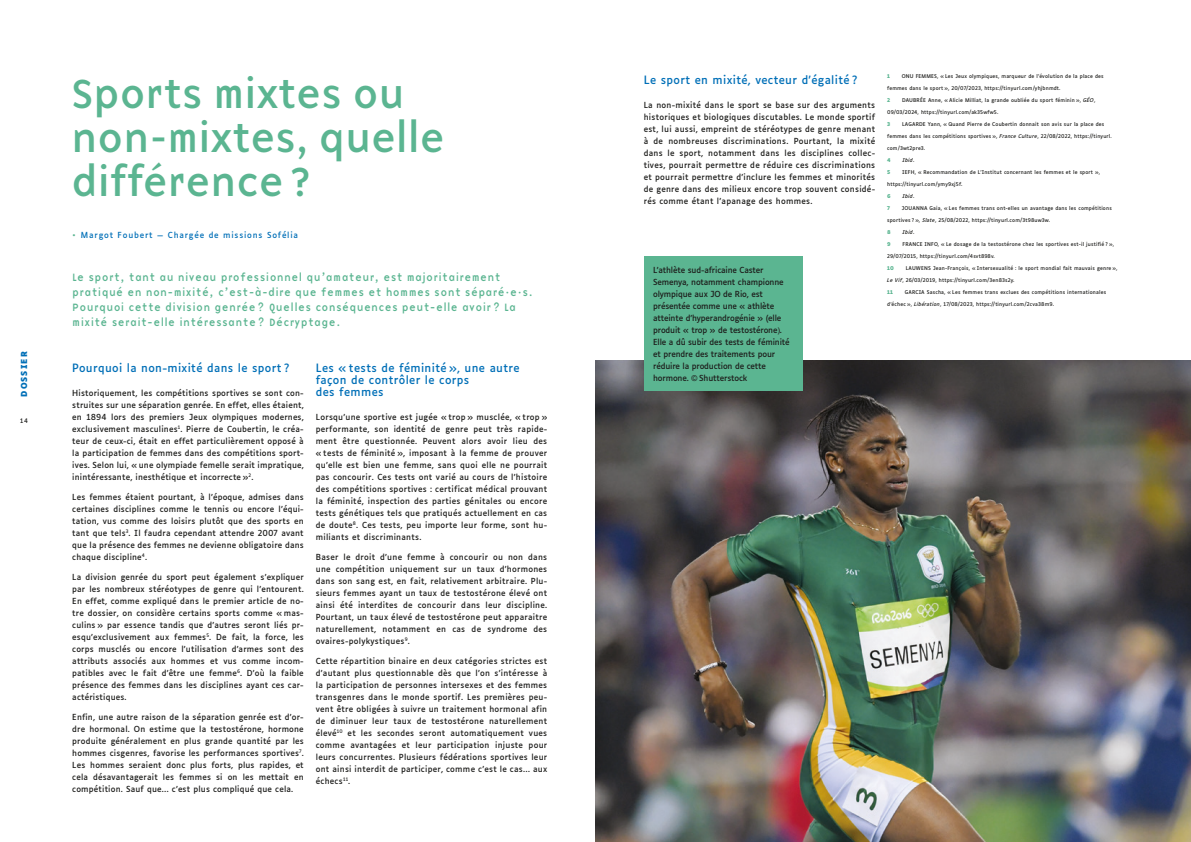
<style>
.page{position:relative;width:1191px;height:842px;background:#fff}
.page>*{position:absolute;margin:0;border:0;box-sizing:border-box;transform-origin:0 0}
.t1{font:42px/44px "Base 900 Sans OT";letter-spacing:.03em;color:#5bb591}
.t2{font:11px/15px "Base 9 Sans OT";letter-spacing:.03em;color:#5bb591;scale:.95 1}
.t3{font:11px/12px "Luciole";letter-spacing:.03em;color:#006fb7}
.t4{font:8px/12px "Luciole";letter-spacing:.02em;color:#1d1d1b;text-align:justify}
.t5{font:8px/12px "Luciole";letter-spacing:-.02em;color:#1d1d1b}
.t6{font:8px "Luciole";letter-spacing:.1em;color:#006fb7}
.t7{font:700 8px "Luciole";letter-spacing:.15em;color:#006fb7}
.t8{font:6px "Luciole";color:#1d1d1b}
.t9{font:5px "Luciole";letter-spacing:.03em;color:#1d1d1b}
.t10{font:italic 5px "Luciole";letter-spacing:.03em;color:#1d1d1b}
.t11{font:700 5px "Luciole";color:#5bb591}
.s1{font-family:"Gotham";color:#5bb591}
.s2{font-family:"Arial"}
.s3{font-style:italic}
.s4{font-style:normal}
</style>
<div class="page">
<img style="left:595px;top:360px;width:596px;height:482px">
<div style="left:643px;top:257px;width:159px;height:134px;background:#5bb591"></div>
<p class="t7" style="left:20px;top:397px;width:47px;rotate:-90deg">DOSSIER</p>
<p class="t8" style="left:20px;top:416px;width:9px">14</p>
<p class="t1" style="left:72px;top:73px;width:373px">Sports mixtes ou non-mixtes, quelle différence ?</p>
<p class="t6" style="left:72px;top:228px;width:227px"><span class="s1">•</span> Margot Foubert — Chargée de missions Sofélia</p>
<p class="t2" style="left:72px;top:270px;width:486px">Le sport, tant au niveau professionnel qu’amateur, est majoritairement pratiqué en non-mixité, c’est-à-dire que femmes et hommes sont séparé·e·s.<br>Pourquoi cette division genrée ? Quelles conséquences peut-elle avoir ? La mixité serait-elle intéressante ? Décryptage.</p>
<p class="t3" style="left:72px;top:361px;width:219px">Pourquoi la non-mixité dans le sport ?</p>
<p class="t4" style="left:72px;top:386px;width:233px">Historiquement, les compétitions sportives se sont con&shy;struites sur une séparation genrée. En effet, elles étaient, en 1894 lors des premiers Jeux olympiques modernes, exclusivement masculines<sup>1</sup>. Pierre de Coubertin, le créa&shy;teur de ceux-ci, était en effet particulièrement opposé à la participation de femmes dans des compétitions sport&shy;ives. Selon lui, « une olympiade femelle serait impratique, inintéressante, inesthétique et incorrecte »<sup>2</sup>.</p>
<p class="t4" style="left:72px;top:490px;width:233px">Les femmes étaient pourtant, à l’époque, admises dans certaines disciplines comme le tennis ou encore l’équi&shy;tation, vus comme des loisirs plutôt que des sports en tant que tels<sup>3</sup>. Il faudra cependant attendre 2007 avant que la présence des femmes ne devienne obligatoire dans chaque discipline<sup>4</sup>.</p>
<p class="t4" style="left:72px;top:570px;width:233px">La division genrée du sport peut également s’expliquer par les nombreux stéréotypes de genre qui l’entourent.<br>En effet, comme expliqué dans le premier article de no&shy;tre dossier, on considère certains sports comme « mas&shy;culins » par essence tandis que d’autres seront liés pr&shy;esqu’exclusivement aux femmes<sup>5</sup>. De fait, la force, les corps musclés ou encore l’utilisation d’armes sont des attributs associés aux hommes et vus comme incom&shy;patibles avec le fait d’être une femme<sup>6</sup>. D’où la faible présence des femmes dans les disciplines ayant ces car&shy;actéristiques.</p>
<p class="t4" style="left:72px;top:710px;width:233px">Enfin, une autre raison de la séparation genrée est d’or&shy;dre hormonal. On estime que la testostérone, hormone produite généralement en plus grande quantité par les hommes cisgenres, favorise les performances sportives<sup>7</sup>.<br>Les hommes seraient donc plus forts, plus rapides, et cela désavantagerait les femmes si on les mettait en compétition. Sauf que… c’est plus compliqué que cela.</p>
<p class="t3" style="left:316px;top:361px;width:205px">Les « tests de féminité », une autre façon de contrôler le corps</p>
<p class="t3" style="left:316px;top:385px;width:69px">des femmes</p>
<p class="t4" style="left:316px;top:410px;width:233px">Lorsqu’une sportive est jugée « trop » musclée, « trop » performante, son identité de genre peut très rapide&shy;ment être questionnée. Peuvent alors avoir lieu des « tests de féminité », imposant à la femme de prouver qu’elle est bien une femme, sans quoi elle ne pourrait pas concourir. Ces tests ont varié au cours de l’histoire des compétitions sportives : certificat médical prouvant la féminité, inspection des parties génitales ou encore tests génétiques tels que pratiqués actuellement en cas de doute<sup>8</sup>. Ces tests, peu importe leur forme, sont hu&shy;miliants et discriminants.</p>
<p class="t4" style="left:316px;top:550px;width:233px">Baser le droit d’une femme à concourir ou non dans une compétition uniquement sur un taux d’hormones dans son sang est, en fait, relativement arbitraire. Plu&shy;sieurs femmes ayant un taux de testostérone élevé ont ainsi été interdites de concourir dans leur discipline.<br>Pourtant, un taux élevé de testostérone peut apparaitre naturellement, notamment en cas de syndrome des ovaires-polykystiques<sup>9</sup>.</p>
<p class="t4" style="left:316px;top:654px;width:233px">Cette répartition binaire en deux catégories strictes est d’autant plus questionnable dès que l’on s’intéresse à la participation de personnes intersexes et des femmes transgenres dans le monde sportif. Les premières peu&shy;vent être obligées à suivre un traitement hormonal afin de diminuer leur taux de testostérone naturellement élevé<sup>10</sup> et les secondes seront automatiquement vues comme avantagées et leur participation injuste pour leurs concurrentes. Plusieurs fédérations sportives leur ont ainsi interdit de participer, comme c’est le cas… aux échecs<sup>11</sup>.</p>
<p class="t3" style="left:643px;top:73px;width:215px">Le sport en mixité, vecteur d’égalité ?</p>
<p class="t4" style="left:643px;top:98px;width:233px">La non-mixité dans le sport se base sur des arguments historiques et biologiques discutables. Le monde sportif est, lui aussi, empreint de stéréotypes de genre menant à de nombreuses discriminations. Pourtant, la mixité dans le sport, notamment dans les disciplines collec&shy;tives, pourrait permettre de réduire ces discriminations et pourrait permettre d’inclure les femmes et minorités de genre dans des milieux encore trop souvent considé&shy;rés comme étant l’apanage des hommes.</p>
<p class="t5" style="left:653px;top:263px;width:138px">L’athlète sud-africaine Caster<br>Semenya, notamment championne olympique aux JO de Rio, est présentée comme une « athlète atteinte d’hyperandrogénie » (elle produit « trop » de testostérone<span class="s2">)</span>.<br>Elle a dû subir des tests de féminité et prendre des traitements pour réduire la production de cette hormone. <span class="s2">©</span> Shutterstock</p>
<p class="t11" style="left:887px;top:73px;width:4px">1</p>
<p class="t9" style="left:901px;top:71px;width:203px">ONU FEMMES, « Les Jeux olympiques, marqueur de l’évolution de la place des</p>
<p class="t9" style="left:887px;top:83px;width:175px">femmes dans le sport », 20/07/2023, https://tinyurl.com/yhjbnmdt.</p>
<p class="t11" style="left:887px;top:97px;width:5px">2</p>
<p class="t9" style="left:902px;top:95px;width:195px">DAUBRÉE Anne, « Alicie Milliat, la grande oubliée du sport féminin », <span class="s3">GÉO</span>,</p>
<p class="t9" style="left:887px;top:107px;width:113px">09/03/2024, https://tinyurl.com/ak35wfw5.</p>
<p class="t11" style="left:887px;top:121px;width:5px">3</p>
<p class="t9" style="left:902px;top:119px;width:204px">LAGARDE Yann, « Quand Pierre de Coubertin donnait son avis sur la place des</p>
<p class="t9" style="left:887px;top:131px;width:226px">femmes dans les compétitions sportives », <span class="s3">France Culture</span>, 22/08/2022, https://tinyurl.</p>
<p class="t9" style="left:887px;top:143px;width:40px">com/3wt2pre3.</p>
<p class="t11" style="left:887px;top:157px;width:5px">4</p>
<p class="t10" style="left:902px;top:155px;width:13px">Ibid<span class="s4">.</span></p>
<p class="t11" style="left:887px;top:169px;width:5px">5</p>
<p class="t9" style="left:902px;top:167px;width:199px">IEFH, « Recommandation de L’Institut concernant les femmes et le sport »,</p>
<p class="t9" style="left:887px;top:179px;width:77px">https://tinyurl.com/ymy9xj5f.</p>
<p class="t11" style="left:887px;top:193px;width:5px">6</p>
<p class="t10" style="left:902px;top:191px;width:13px">Ibid<span class="s4">.</span></p>
<p class="t11" style="left:887px;top:205px;width:4px">7</p>
<p class="t9" style="left:902px;top:203px;width:211px">JOUANNA Gaia, « Les femmes trans ont-elles un avantage dans les compétitions</p>
<p class="t9" style="left:887px;top:215px;width:164px">sportives ? », <span class="s3">Slate</span>, 25/08/2022, https://tinyurl.com/3t98uw3w.</p>
<p class="t11" style="left:887px;top:229px;width:5px">8</p>
<p class="t10" style="left:902px;top:227px;width:13px">Ibid<span class="s4">.</span></p>
<p class="t11" style="left:887px;top:241px;width:5px">9</p>
<p class="t9" style="left:902px;top:239px;width:213px">FRANCE INFO, « Le dosage de la testostérone chez les sportives est-il justifié ? »,</p>
<p class="t9" style="left:887px;top:251px;width:109px">29/07/2015, https://tinyurl.com/4svt898v.</p>
<p class="t11" style="left:887px;top:265px;width:8px">10</p>
<p class="t9" style="left:905px;top:263px;width:213px">LAUWENS Jean-François, « Intersexualité : le sport mondial fait mauvais genre »,</p>
<p class="t9" style="left:887px;top:275px;width:129px"><span class="s3">Le Vif</span>, 26/03/2019, https://tinyurl.com/3en83s2y.</p>
<p class="t11" style="left:887px;top:289px;width:7px">11</p>
<p class="t9" style="left:904px;top:287px;width:203px">GARCIA Sascha, « Les femmes trans exclues des compétitions internationales</p>
<p class="t9" style="left:887px;top:299px;width:168px">d’échec », <span class="s3">Libération</span>, 17/08/2023, https://tinyurl.com/2cva38m9.</p>
</div>
